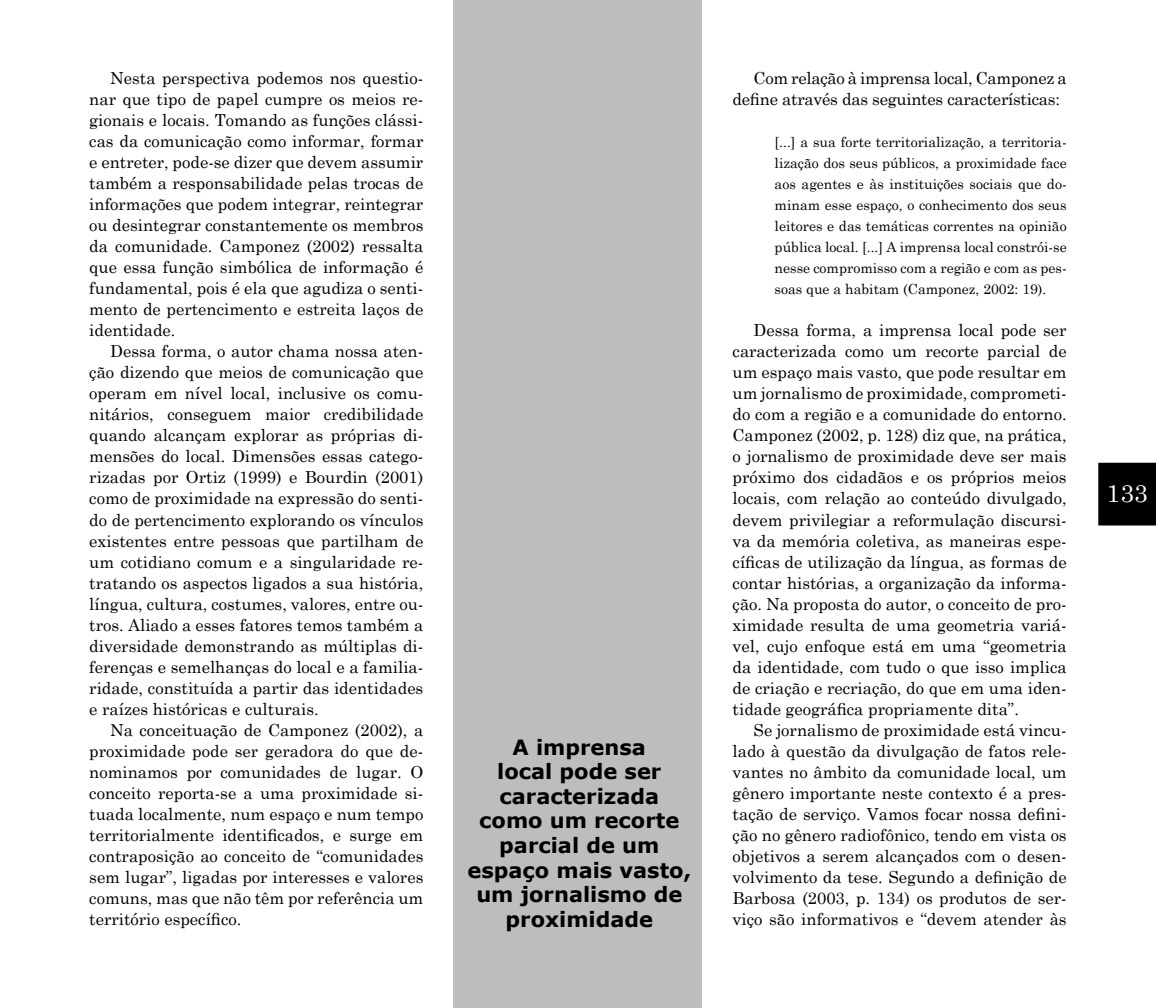
<style>
.page{position:relative;width:1156px;height:1008px;background:#fff}
.page>*{position:absolute;margin:0;border:0;box-sizing:border-box;transform-origin:0 0}
.t1{font:24.5px "Century Schoolbook";color:#fff}
.t2{font:700 21px/24.5px "Verdana";color:#000;text-align:center}
.t3{font:16.62px/21px "Century Schoolbook";color:#000;text-align:justify}
.t4{font:14px/21px "Century Schoolbook";color:#000;text-align:justify}
</style>
<div class="page">
<div style="left:1098px;top:462px;width:58px;height:63px;background:#000"></div>
<div style="left:454px;top:0;width:248px;height:1007px;background:#bcbdbf"></div>
<p class="t3" style="left:89px;top:66px;width:336px;text-indent:21px">Nesta perspectiva podemos nos questio&shy;nar que tipo de papel cumpre os meios re&shy;gionais e locais. Tomando as funções clássi&shy;cas da comunicação como informar, formar e entreter, pode-se dizer que devem assumir também a responsabilidade pelas trocas de informações que podem integrar, reintegrar ou desintegrar constantemente os membros da comunidade. Camponez (2002) ressalta que essa função simbólica de informação é fundamental, pois é ela que agudiza o senti&shy;mento de pertencimento e estreita laços de identidade.</p>
<p class="t3" style="left:89px;top:339px;width:336px;text-indent:21px">Dessa forma, o autor chama nossa aten&shy;ção dizendo que meios de comunicação que operam em nível local, inclusive os comu&shy;nitários, conseguem maior credibilidade quando alcançam explorar as próprias di&shy;mensões do local. Dimensões essas catego&shy;rizadas por Ortiz (1999) e Bourdin (2001) como de proximidade na expressão do senti&shy;do de pertencimento explorando os vínculos existentes entre pessoas que partilham de um cotidiano comum e a singularidade re&shy;tratando os aspectos ligados a sua história, língua, cultura, costumes, valores, entre ou&shy;tros. Aliado a esses fatores temos também a diversidade demonstrando as múltiplas di&shy;ferenças e semelhanças do local e a familia&shy;ridade, constituída a partir das identidades e raízes históricas e culturais.</p>
<p class="t3" style="left:89px;top:717px;width:336px;text-indent:21px">Na conceituação de Camponez (2002), a proximidade pode ser geradora do que de&shy;nominamos por comunidades de lugar. O conceito reporta-se a uma proximidade si&shy;tuada localmente, num espaço e num tempo territorialmente identificados, e surge em contraposição ao conceito de “comunidades sem lugar”, ligadas por interesses e valores comuns, mas que não têm por referência um território específico.</p>
<p class="t2" style="left:467px;top:734px;width:225px">A imprensa<br>local pode ser caracterizada como um recorte parcial de um espaço mais vasto, um jornalismo de proximidade</p>
<p class="t3" style="left:733px;top:66px;width:336px;text-indent:21px">Com relação à imprensa local, Camponez a define através das seguintes características:</p>
<p class="t4" style="left:775px;top:130px;width:294px">[...] a sua forte territorialização, a territoria&shy;lização dos seus públicos, a proximidade face aos agentes e às instituições sociais que do&shy;minam esse espaço, o conhecimento dos seus leitores e das temáticas correntes na opinião pública local. [...] A imprensa local constrói-se nesse compromisso com a região e com as pes&shy;soas que a habitam (Camponez, 2002: 19).</p>
<p class="t3" style="left:733px;top:318px;width:336px;text-indent:21px">Dessa forma, a imprensa local pode ser caracterizada como um recorte parcial de um espaço mais vasto, que pode resultar em um jornalismo de proximidade, comprometi&shy;do com a região e a comunidade do entorno.<br>Camponez (2002, p. 128) diz que, na prática, o jornalismo de proximidade deve ser mais próximo dos cidadãos e os próprios meios locais, com relação ao conteúdo divulgado, devem privilegiar a reformulação discursi&shy;va da memória coletiva, as maneiras espe&shy;cíficas de utilização da língua, as formas de contar histórias, a organização da informa&shy;ção. Na proposta do autor, o conceito de pro&shy;ximidade resulta de uma geometria variá&shy;vel, cujo enfoque está em uma “geometria da identidade, com tudo o que isso implica de criação e recriação, do que em uma iden&shy;tidade geográfica propriamente dita”.</p>
<p class="t3" style="left:733px;top:717px;width:336px;text-indent:21px">Se jornalismo de proximidade está vincu&shy;lado à questão da divulgação de fatos rele&shy;vantes no âmbito da comunidade local, um gênero importante neste contexto é a pres&shy;tação de serviço. Vamos focar nossa defini&shy;ção no gênero radiofônico, tendo em vista os objetivos a serem alcançados com o desen&shy;volvimento da tese. Segundo a definição de Barbosa (2003, p. 134) os produtos de ser&shy;viço são informativos e “devem atender às</p>
<h1 class="t1" style="left:1106px;top:472px;width:43px">133</h1>
</div>
